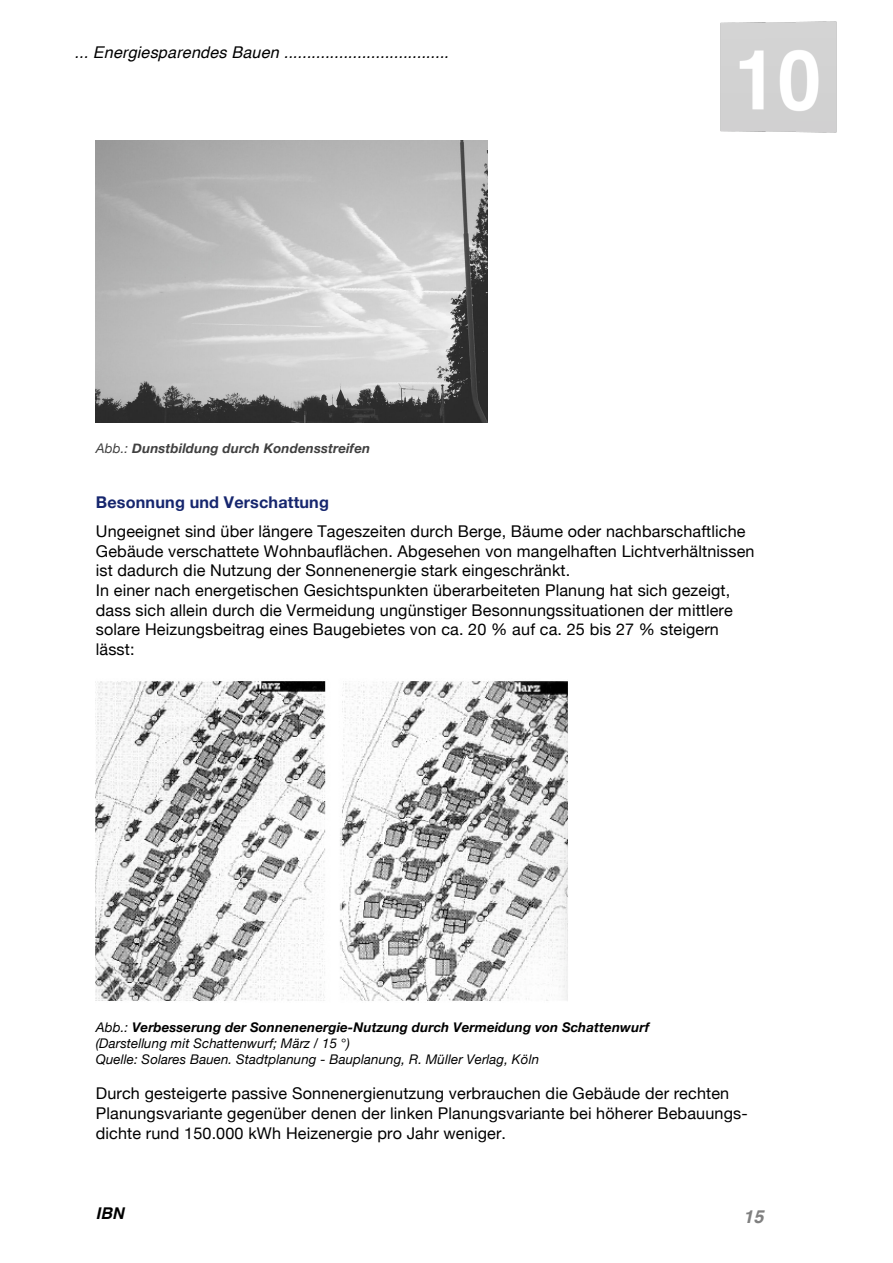
<style>
.page{position:relative;width:893px;height:1263px;background:#fff}
.page>*{position:absolute;margin:0;border:0;box-sizing:border-box;transform-origin:0 0}
.t1{font:italic 700 18px "Helvetica";color:#808080}
.t2{font:16.2px/19.6px "Helvetica Neue";letter-spacing:.01em;color:#000}
.t3{font:italic 16.2px "Helvetica";letter-spacing:.01em;color:#000}
.t4{font:700 16.2px "Helvetica Neue";letter-spacing:.01em;color:#16266e}
.t5{font:italic 700 16.2px "Helvetica";color:#000}
.t6{font:italic 13.35px/16.2px "Helvetica Neue";letter-spacing:.005em;color:#000}
.t7{font:italic 700 13.35px "Helvetica Neue";letter-spacing:.01em;color:#404040}
.s1{font-weight:400}
.s2{font-weight:700}
</style>
<div class="page">
<img style="left:720px;top:21px;width:117px;height:112px">
<img style="left:96px;top:140px;width:392px;height:283px">
<img style="left:96px;top:681px;width:472px;height:320px">
<p class="t3" style="left:74px;top:46px;width:376px">... Energiesparendes Bauen ....................................</p>
<p class="t7" style="left:96px;top:440px;width:276px"><span class="s1">Abb.:</span> Dunstbildung durch Kondensstreifen</p>
<p class="t4" style="left:96px;top:492px;width:235px">Besonnung und Verschattung</p>
<p class="t2" style="left:96px;top:521px;width:660px">Ungeeignet sind über längere Tageszeiten durch Berge, Bäume oder nachbarschaftliche Gebäude verschattete Wohnbauflächen. Abgesehen von mangelhaften Lichtverhältnissen ist dadurch die Nutzung der Sonnenenergie stark eingeschränkt.<br>In einer nach energetischen Gesichtspunkten überarbeiteten Planung hat sich gezeigt, dass sich allein durch die Vermeidung ungünstiger Besonnungssituationen der mittlere solare Heizungsbeitrag eines Baugebietes von ca. 20 % auf ca. 25 bis 27 % steigern lässt:</p>
<p class="t6" style="left:96px;top:1019px;width:555px">Abb.: <span class="s2">Verbesserung der Sonnenenergie-Nutzung durch Vermeidung von Schattenwurf </span>(Darstellung mit Schattenwurf; März / 15 °)<br>Quelle: Solares Bauen. Stadtplanung - Bauplanung, R. Müller Verlag, Köln</p>
<p class="t2" style="left:96px;top:1084px;width:653px">Durch gesteigerte passive Sonnenergienutzung verbrauchen die Gebäude der rechten<br>Planungsvariante gegenüber denen der linken Planungsvariante bei höherer Bebauungs&shy;dichte rund 150.000 kWh Heizenergie pro Jahr weniger.</p>
<p class="t5" style="left:96px;top:1207px;width:30px">IBN</p>
<p class="t1" style="left:743px;top:1209px;width:22px">15</p>
</div>
